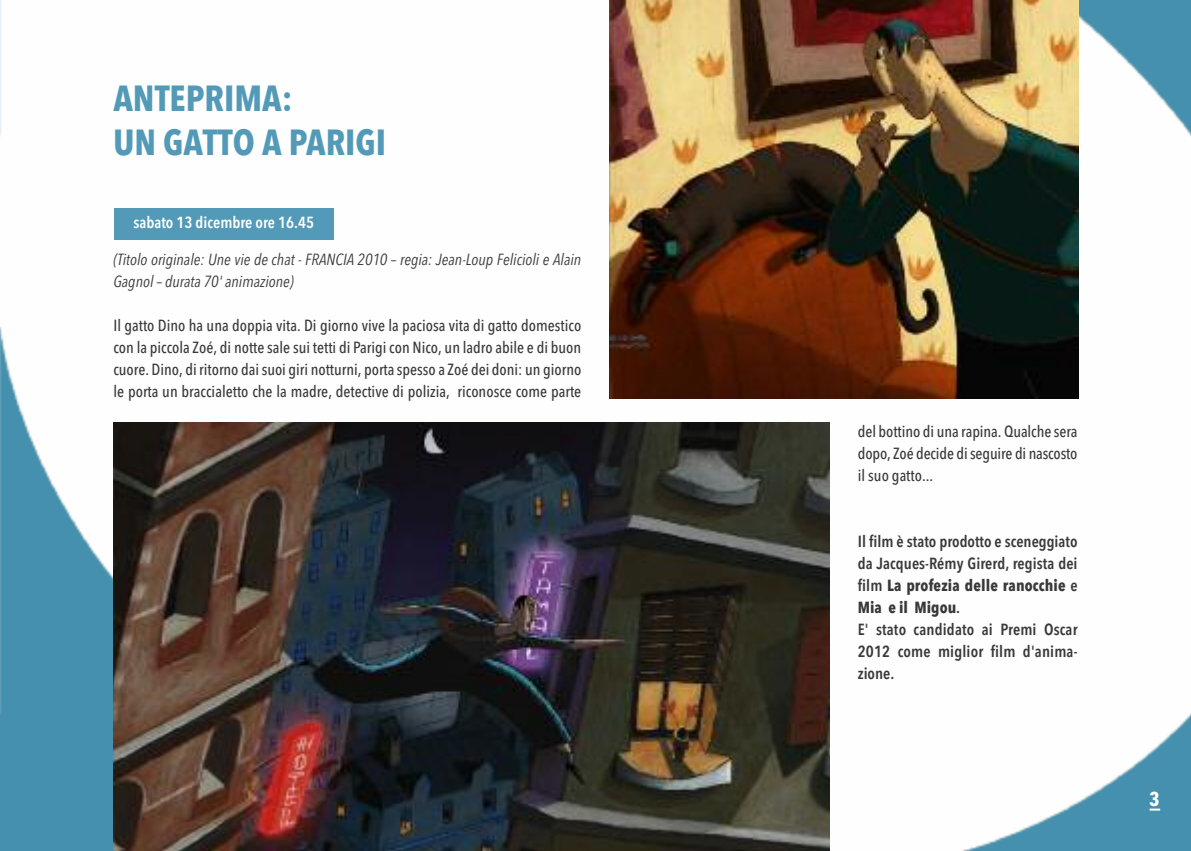
<style>
.page{position:relative;width:1191px;height:851px;background:#fff}
.page>*{position:absolute;margin:0;border:0;box-sizing:border-box;transform-origin:0 0}
.t1{font:700 36px/44px "Avenir Next Condensed";color:#539ab8}
.t2{font:700 20px "Avenir Next Condensed";color:#fff}
.t3{font:500 16px/22px "Avenir Next Condensed";color:#39383a;text-align:justify}
.t4{font:600 16px/22px "Avenir Next Condensed";letter-spacing:.005em;color:#39383a}
.t5{font:italic 16px/22px "Avenir Next Condensed";color:#39383a}
.t6{font:600 16px "Avenir Next Condensed";color:#fff}
.s1{font-weight:700}
</style>
<div class="page">
<img style="left:0;top:0;width:1191px;height:850px">
<svg style="left:1149px;top:808px;width:11px;height:2px"></svg>
<img style="left:113px;top:422px;width:716px;height:428px">
<div style="left:114px;top:208px;width:220px;height:24px;background:#539ab8"></div>
<div style="left:114px;top:211px;width:220px;height:29px;background:#539ab8"></div>
<img style="left:609px;top:0;width:469px;height:398px">
<h1 class="t1" style="left:113px;top:76px;width:274px">ANTEPRIMA:<br>UN GATTO A PARIGI</h1>
<p class="t6" style="left:133px;top:208px;width:182px">sabato 13 dicembre ore 16.45</p>
<p class="t5" style="left:113px;top:249px;width:469px">(Titolo originale: Une vie de chat - FRANCIA 2010 – regia: Jean-Loup Felicioli e Alain<br>Gagnol – durata 70' animazione)</p>
<p class="t3" style="left:113px;top:315px;width:469px">Il gatto Dino ha una doppia vita. Di giorno vive la paciosa vita di gatto domestico con la piccola Zoé, di notte sale sui tetti di Parigi con Nico, un ladro abile e di buon cuore. Dino, di ritorno dai suoi giri notturni, porta spesso a Zoé dei doni: un giorno le porta un braccialetto che la madre, detective di polizia, riconosce come parte</p>
<p class="t3" style="left:857px;top:420px;width:221px">del bottino di una rapina. Qualche sera dopo, Zoé decide di seguire di nascosto il suo gatto...</p>
<p class="t4" style="left:857px;top:529px;width:221px">Il film è stato prodotto e sceneggiato da Jacques-Rémy Girerd, regista dei film <span class="s1">La profezia delle ranocchie</span> e<br><span class="s1">Mia e il Migou</span>.<br>E' stato candidato ai Premi Oscar<br>2012 come miglior film d'anima&shy;zione.</p>
<p class="t2" style="left:1149px;top:786px;width:12px">3</p>
</div>
